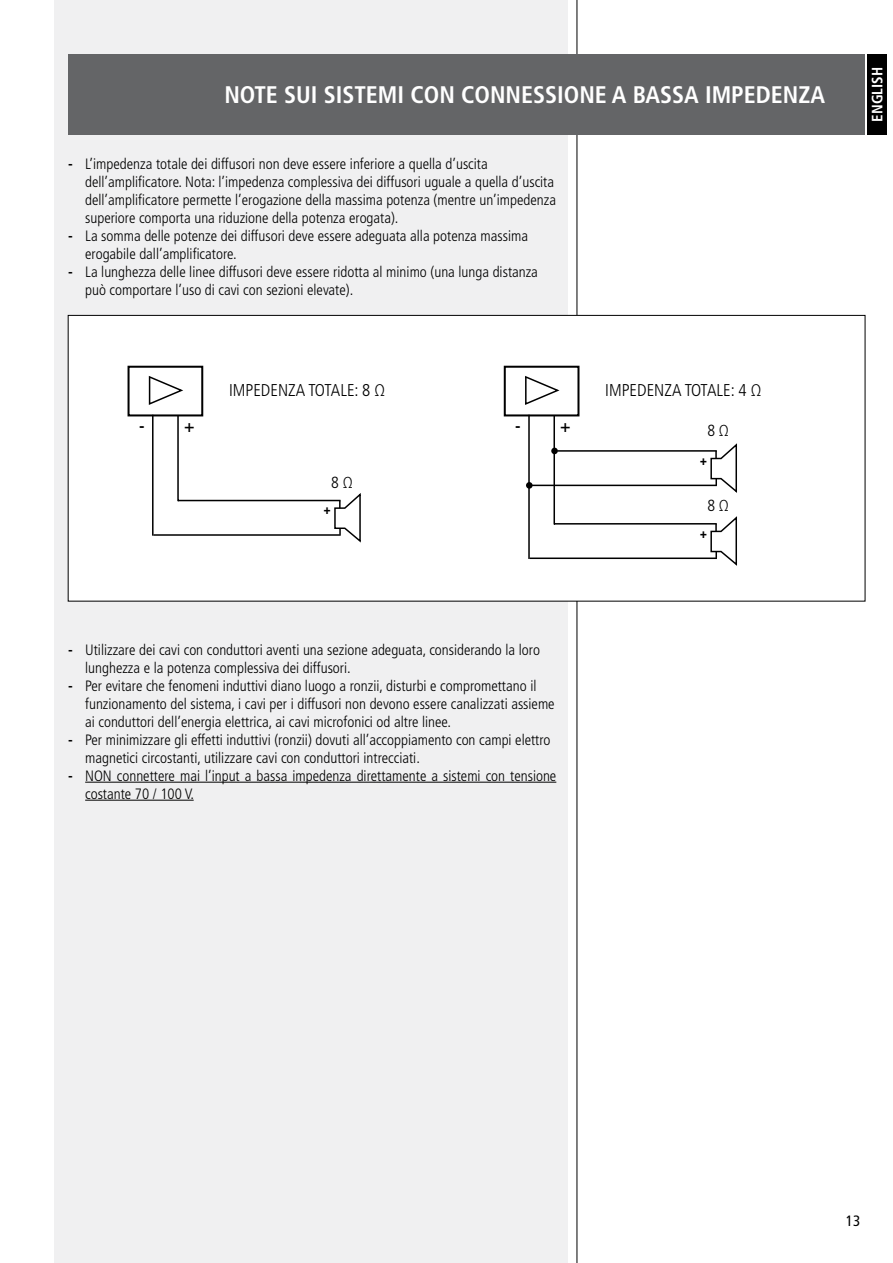
<style>
.page{position:relative;width:893px;height:1263px;background:#fff}
.page>*{position:absolute;margin:0;border:0;box-sizing:border-box;transform-origin:0 0}
.t1{font:700 condensed 24px "Frutiger LT Std";color:#fff}
.t2{font:700 condensed 17.55px "Frutiger LT Std";color:#000}
.t3{font:300 condensed 17.1px "Frutiger LT Std";color:#000}
.t4{font:300 condensed 16.2px "Frutiger LT Std";color:#000}
.t5{font:300 condensed 15px/18px "Frutiger LT Std";color:#000}
.t6{font:700 condensed 15px "Frutiger LT Std";color:#fff}
.t7{font:condensed 15px "Frutiger LT Std";color:#000}
.t8{font:700 condensed 13.5px "Helvetica LT Std";color:#000}
.s1{font-weight:700}
</style>
<div class="page">
<div style="left:54px;top:0;width:514px;height:1263px;background:#f0f0f1"></div>
<hr style="left:577px;top:0;width:1px;height:1263px;background:#000">
<div style="left:867px;top:54px;width:20px;height:81px;background:#000"></div>
<div style="left:68px;top:54px;width:797px;height:81px;background:#646567"></div>
<hr style="left:85px;top:782px;width:471px;height:1px;background:#000">
<hr style="left:85px;top:800px;width:109px;height:1px;background:#000">
<div style="left:68px;top:315px;width:797px;height:286px;background:#fff"></div>
<hr style="left:528px;top:415px;width:2px;height:144px;background:#000">
<hr style="left:553px;top:415px;width:2px;height:109px;background:#000">
<hr style="left:554px;top:523px;width:163px;height:2px;background:#000">
<hr style="left:530px;top:557px;width:187px;height:2px;background:#000">
<svg style="left:710px;top:516px;width:27px;height:50px"></svg>
<hr style="left:557px;top:450px;width:160px;height:2px;background:#000">
<div style="left:551px;top:448px;width:7px;height:6px;background:#000;border-radius:50%"></div>
<div style="left:526px;top:482px;width:7px;height:7px;background:#000;border-radius:50%"></div>
<svg style="left:710px;top:443px;width:27px;height:50px"></svg>
<div style="left:504px;top:366px;width:75px;height:50px;border:2px solid #000"></div>
<svg style="left:525px;top:376px;width:35px;height:29px"></svg>
<hr style="left:532px;top:485px;width:185px;height:1px;background:#000">
<hr style="left:152px;top:415px;width:2px;height:121px;background:#000">
<hr style="left:177px;top:415px;width:2px;height:86px;background:#000">
<hr style="left:178px;top:500px;width:163px;height:1px;background:#000">
<hr style="left:153px;top:534px;width:188px;height:2px;background:#000">
<svg style="left:333px;top:493px;width:28px;height:50px"></svg>
<div style="left:128px;top:366px;width:75px;height:50px;border:2px solid #000"></div>
<svg style="left:148px;top:376px;width:35px;height:29px"></svg>
<h1 class="t1" style="left:224px;top:81px;width:602px">NOTE SUI SISTEMI CON CONNESSIONE A BASSA IMPEDENZA</h1>
<p class="t5" style="left:85px;top:155px;width:472px;text-indent:-17px"><span class="s1">-</span> L’impedenza totale dei diffusori non deve essere inferiore a quella d’uscita dell’amplificatore. Nota: l’impedenza complessiva dei diffusori uguale a quella d’uscita dell’amplificatore permette l’erogazione della massima potenza (mentre un’impedenza superiore comporta una riduzione della potenza erogata).</p>
<p class="t5" style="left:85px;top:227px;width:444px;text-indent:-17px"><span class="s1">-</span> La somma delle potenze dei diffusori deve essere adeguata alla potenza massima erogabile dall’amplificatore.</p>
<p class="t5" style="left:85px;top:263px;width:454px;text-indent:-17px"><span class="s1">-</span> La lunghezza delle linee diffusori deve essere ridotta al minimo (una lunga distanza può comportare l’uso di cavi con sezioni elevate).</p>
<p class="t2" style="left:139px;top:416px;width:57px">- +</p>
<p class="t3" style="left:229px;top:380px;width:158px">IMPEDENZA TOTALE: 8 Ω</p>
<p class="t4" style="left:331px;top:473px;width:23px">8 Ω</p>
<p class="t8" style="left:324px;top:501px;width:8px">+</p>
<p class="t2" style="left:515px;top:416px;width:57px">- +</p>
<p class="t3" style="left:605px;top:380px;width:158px">IMPEDENZA TOTALE: 4 Ω</p>
<p class="t4" style="left:707px;top:421px;width:23px">8 Ω</p>
<p class="t8" style="left:700px;top:452px;width:8px">+</p>
<p class="t4" style="left:707px;top:496px;width:23px">8 Ω</p>
<p class="t8" style="left:700px;top:524px;width:8px">+</p>
<p class="t5" style="left:85px;top:641px;width:456px;text-indent:-17px"><span class="s1">-</span> Utilizzare dei cavi con conduttori aventi una sezione adeguata, considerando la loro lunghezza e la potenza complessiva dei diffusori.</p>
<p class="t5" style="left:85px;top:677px;width:471px;text-indent:-17px"><span class="s1">-</span> Per evitare che fenomeni induttivi diano luogo a ronzii, disturbi e compromettano il funzionamento del sistema, i cavi per i diffusori non devono essere canalizzati assieme ai conduttori dell’energia elettrica, ai cavi microfonici od altre linee.</p>
<p class="t5" style="left:85px;top:731px;width:467px;text-indent:-17px"><span class="s1">-</span> Per minimizzare gli effetti induttivi (ronzii) dovuti all’accoppiamento con campi elettro magnetici circostanti, utilizzare cavi con conduttori intrecciati.</p>
<p class="t5" style="left:85px;top:767px;width:473px;text-indent:-17px"><span class="s1">-</span> NON connettere mai l’input a bassa impedenza direttamente a sistemi con tensione costante 70 / 100 V.</p>
<p class="t6" style="left:868px;top:122px;width:56px;rotate:-90deg">ENGLISH</p>
<p class="t7" style="left:846px;top:1211px;width:16px">13</p>
</div>
